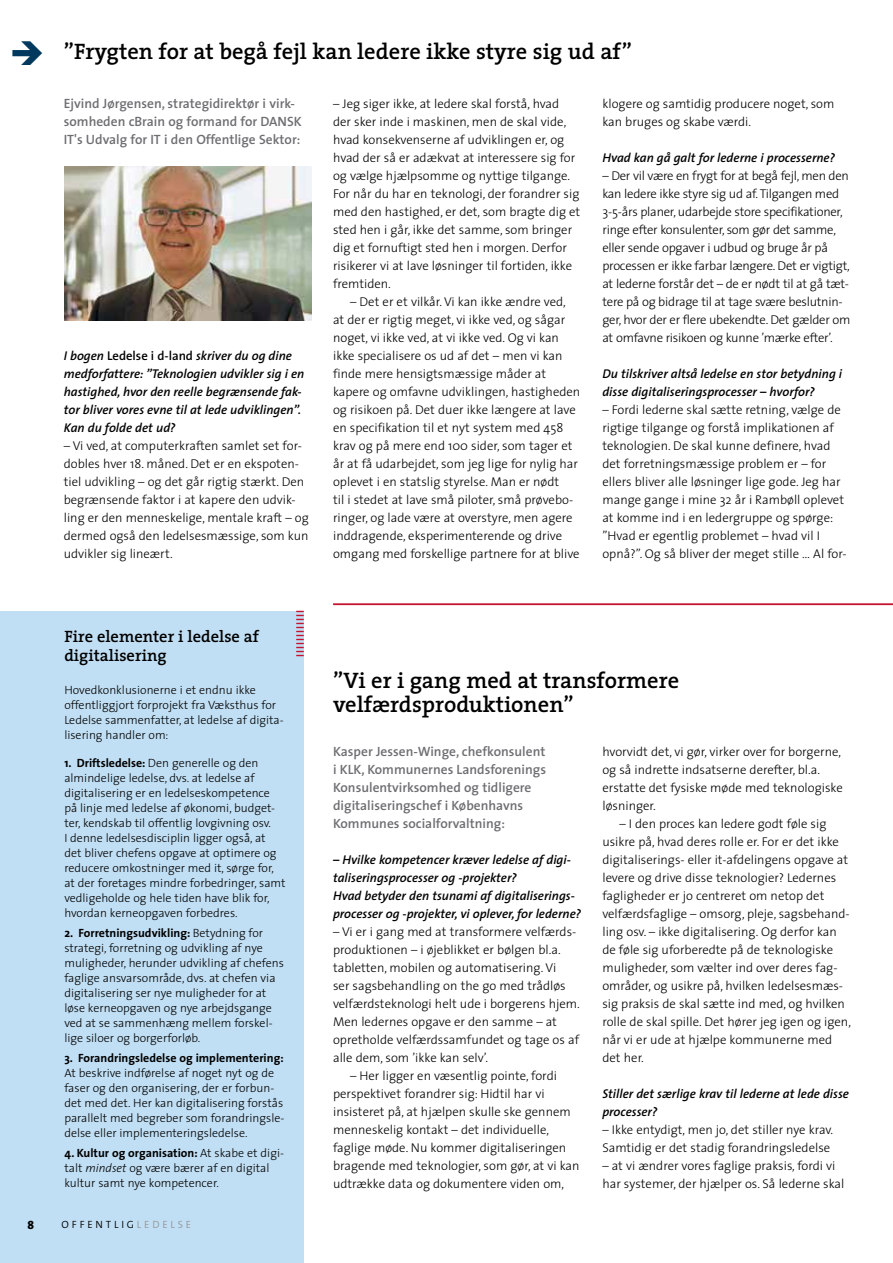
<style>
.page{position:relative;width:893px;height:1263px;background:#fff}
.page>*{position:absolute;margin:0;border:0;box-sizing:border-box;transform-origin:0 0}
.t1{font:600 22.5px/24px "The Serif";color:#000}
.t2{font:600 16.5px/19.5px "The Serif";color:#000}
.t3{font:600 13.5px/18px "The Sans";color:#6d6e71}
.t4{font:300 12.75px/18px "The Sans";color:#000}
.t5{font:italic 600 12.75px/18px "The Sans";color:#000}
.t6{font:300 12.75px/18px "The Sans";letter-spacing:-.02em;color:#000}
.t7{font:300 12px/15px "The Sans";color:#000}
.t8{font:700 12px "The Sans";color:#000}
.t9{font:12px "The Sans Extra Bold Expert";color:#000}
.t10{font:300 10.5px "The Sans";letter-spacing:.27em;color:#000}
.s1{font-style:normal}
.s2{font-weight:700}
.s3{font-style:italic}
.s4{color:#939598}
</style>
<div class="page">
<div style="left:0;top:611px;width:304px;height:652px;background:#c1dff4"></div>
<svg style="left:296px;top:611px;width:8px;height:45px"></svg>
<img style="left:64px;top:166px;width:248px;height:155px">
<hr style="left:333px;top:603px;width:560px;height:2px;background:#c4122f">
<h1 class="t1" style="left:64px;top:39px;width:570px">”Frygten for at begå fejl kan ledere ikke styre sig ud af”</h1>
<p class="t3" style="left:64px;top:94px;width:240px">Ejvind Jørgensen, strategidirektør i virk&shy;somheden cBrain og formand for DANSK<br>IT's Udvalg for IT i den Offentlige Sektor:</p>
<p class="t4" style="left:333px;top:94px;width:249px">– Jeg siger ikke, at ledere skal forstå, hvad der sker inde i maskinen, men de skal vide, hvad konsekvenserne af udviklingen er, og hvad der så er adækvat at interessere sig for og vælge hjælpsomme og nyttige tilgange.<br>For når du har en teknologi, der forandrer sig med den hastighed, er det, som bragte dig et sted hen i går, ikke det samme, som bringer dig et fornuftigt sted hen i morgen. Derfor risikerer vi at lave løsninger til fortiden, ikke fremtiden.</p>
<p class="t4" style="left:333px;top:292px;width:249px;text-indent:17px">– Det er et vilkår. Vi kan ikke ændre ved,<br>at der er rigtig meget, vi ikke ved, og sågar noget, vi ikke ved, at vi ikke ved. Og vi kan ikke specialisere os ud af det – men vi kan finde mere hensigtsmæssige måder at kapere og omfavne udviklingen, hastigheden og risikoen på. Det duer ikke længere at lave en specifikation til et nyt system med 458 krav og på mere end 100 sider, som tager et år at få udarbejdet, som jeg lige for nylig har oplevet i en statslig styrelse. Man er nødt<br>til i stedet at lave små piloter, små prøvebo&shy;ringer, og lade være at overstyre, men agere inddragende, eksperimenterende og drive omgang med forskellige partnere for at blive</p>
<p class="t4" style="left:602px;top:94px;width:234px">klogere og samtidig producere noget, som kan bruges og skabe værdi.</p>
<p class="t5" style="left:602px;top:148px;width:234px">Hvad kan gå galt for lederne i processerne?</p>
<p class="t6" style="left:602px;top:166px;width:249px">– Der vil være en frygt for at begå fejl, men den kan ledere ikke styre sig ud af. Tilgangen med 3-5-års planer, udarbejde store specifikationer, ringe efter konsulenter, som gør det samme, eller sende opgaver i udbud og bruge år på processen er ikke farbar længere. Det er vigtigt, at lederne forstår det – de er nødt til at gå tæt&shy;tere på og bidrage til at tage svære beslutnin&shy;ger, hvor der er flere ubekendte. Det gælder om at omfavne risikoen og kunne ’mærke efter’.</p>
<p class="t5" style="left:602px;top:364px;width:241px">Du tilskriver altså ledelse en stor betydning i disse digitaliseringsprocesser – hvorfor?</p>
<p class="t4" style="left:602px;top:400px;width:246px">– Fordi lederne skal sætte retning, vælge de rigtige tilgange og forstå implikationen af teknologien. De skal kunne definere, hvad det forretningsmæssige problem er – for ellers bliver alle løsninger lige gode. Jeg har mange gange i mine 32 år i Rambøll oplevet at komme ind i en ledergruppe og spørge: ”Hvad er egentlig problemet – hvad vil I opnå?”. Og så bliver der meget stille … Al for-</p>
<p class="t5" style="left:64px;top:346px;width:242px">I bogen <span class="s1">Ledelse i d-land</span> skriver du og dine medforfattere: ”Teknologien udvikler sig i en hastighed, hvor den reelle begrænsende fak&shy;tor bliver vores evne til at lede udviklingen”.<br>Kan du folde det ud?</p>
<p class="t4" style="left:64px;top:436px;width:247px">– Vi ved, at computerkraften samlet set for&shy;dobles hver 18. måned. Det er en ekspoten&shy;tiel udvikling – og det går rigtig stærkt. Den begrænsende faktor i at kapere den udvik&shy;ling er den menneskelige, mentale kraft – og dermed også den ledelsesmæssige, som kun udvikler sig lineært.</p>
<p class="t2" style="left:64px;top:626px;width:196px">Fire elementer i ledelse af digitalisering</p>
<p class="t7" style="left:64px;top:682px;width:221px">Hovedkonklusionerne i et endnu ikke offentliggjort forprojekt fra Væksthus for Ledelse sammenfatter, at ledelse af digita&shy;lisering handler om:</p>
<p class="t7" style="left:64px;top:755px;width:223px"><span class="s2">1. Driftsledelse:</span> Den generelle og den almindelige ledelse, dvs. at ledelse af digitalisering er en ledelseskompetence på linje med ledelse af økonomi, budget&shy;ter, kendskab til offentlig lovgivning osv.<br>I denne ledelsesdisciplin ligger også, at det bliver chefens opgave at optimere og reducere omkostninger med it, sørge for, at der foretages mindre forbedringer, samt vedligeholde og hele tiden have blik for, hvordan kerneopgaven forbedres.</p>
<p class="t7" style="left:64px;top:925px;width:221px"><span class="s2">2. Forretningsudvikling:</span> Betydning for strategi, forretning og udvikling af nye muligheder, herunder udvikling af chefens faglige ansvarsområde, dvs. at chefen via digitalisering ser nye muligheder for at løse kerneopgaven og nye arbejdsgange ved at se sammenhæng mellem forskel&shy;lige siloer og borgerforløb.</p>
<p class="t8" style="left:64px;top:1048px;width:221px">3. Forandringsledelse og implementering:</p>
<p class="t7" style="left:64px;top:1065px;width:221px">At beskrive indførelse af noget nyt og de faser og den organisering, der er forbun&shy;det med det. Her kan digitalisering forstås parallelt med begreber som forandringsle&shy;delse eller implementeringsledelse.</p>
<p class="t7" style="left:64px;top:1145px;width:221px"><span class="s2">4. Kultur og organisation:</span> At skabe et digi&shy;talt <span class="s3">mindset</span> og være bærer af en digital kultur samt nye kompetencer.</p>
<p class="t9" style="left:27px;top:1215px;width:8px">8</p>
<p class="t10" style="left:62px;top:1216px;width:131px">OFFENTLIG<span class="s4">LEDELSE</span></p>
<h1 class="t1" style="left:333px;top:667px;width:348px">”Vi er i gang med at transformere velfærdsproduktionen”</h1>
<p class="t3" style="left:333px;top:742px;width:214px">Kasper Jessen-Winge, chefkonsulent i KLK, Kommunernes Landsforenings Konsulentvirksomhed og tidligere digitaliseringschef i Københavns Kommunes socialforvaltning:</p>
<p class="t5" style="left:333px;top:850px;width:250px">– Hvilke kompetencer kræver ledelse af digi&shy;taliseringsprocesser og -projekter?<br>Hvad betyder den tsunami af digitaliserings&shy;processer og -projekter, vi oplever, for lederne?</p>
<p class="t4" style="left:333px;top:922px;width:248px">– Vi er i gang med at transformere velfærds&shy;produktionen – i øjeblikket er bølgen bl.a. tabletten, mobilen og automatisering. Vi<br>ser sagsbehandling on the go med trådløs velfærdsteknologi helt ude i borgerens hjem.<br>Men ledernes opgave er den samme – at opretholde velfærdssamfundet og tage os af alle dem, som ’ikke kan selv’.</p>
<p class="t4" style="left:333px;top:1066px;width:248px;text-indent:17px">– Her ligger en væsentlig pointe, fordi perspektivet forandrer sig: Hidtil har vi insisteret på, at hjælpen skulle ske gennem menneskelig kontakt – det individuelle, faglige møde. Nu kommer digitaliseringen bragende med teknologier, som gør, at vi kan udtrække data og dokumentere viden om,</p>
<p class="t4" style="left:602px;top:742px;width:242px">hvorvidt det, vi gør, virker over for borgerne, og så indrette indsatserne derefter, bl.a. erstatte det fysiske møde med teknologiske løsninger.</p>
<p class="t4" style="left:602px;top:814px;width:250px;text-indent:17px">– I den proces kan ledere godt føle sig usikre på, hvad deres rolle er. For er det ikke digitaliserings- eller it-afdelingens opgave at levere og drive disse teknologier? Ledernes fagligheder er jo centreret om netop det velfærdsfaglige – omsorg, pleje, sagsbehand&shy;ling osv. – ikke digitalisering. Og derfor kan de føle sig uforberedte på de teknologiske muligheder, som vælter ind over deres fag&shy;områder, og usikre på, hvilken ledelsesmæs&shy;sig praksis de skal sætte ind med, og hvilken rolle de skal spille. Det hører jeg igen og igen, når vi er ude at hjælpe kommunerne med det her.</p>
<p class="t5" style="left:602px;top:1084px;width:248px">Stiller det særlige krav til lederne at lede disse processer?</p>
<p class="t4" style="left:602px;top:1120px;width:232px">– Ikke entydigt, men jo, det stiller nye krav.<br>Samtidig er det stadig forandringsledelse</p>
<p class="t4" style="left:602px;top:1156px;width:243px">– at vi ændrer vores faglige praksis, fordi vi har systemer, der hjælper os. Så lederne skal</p>
</div>
